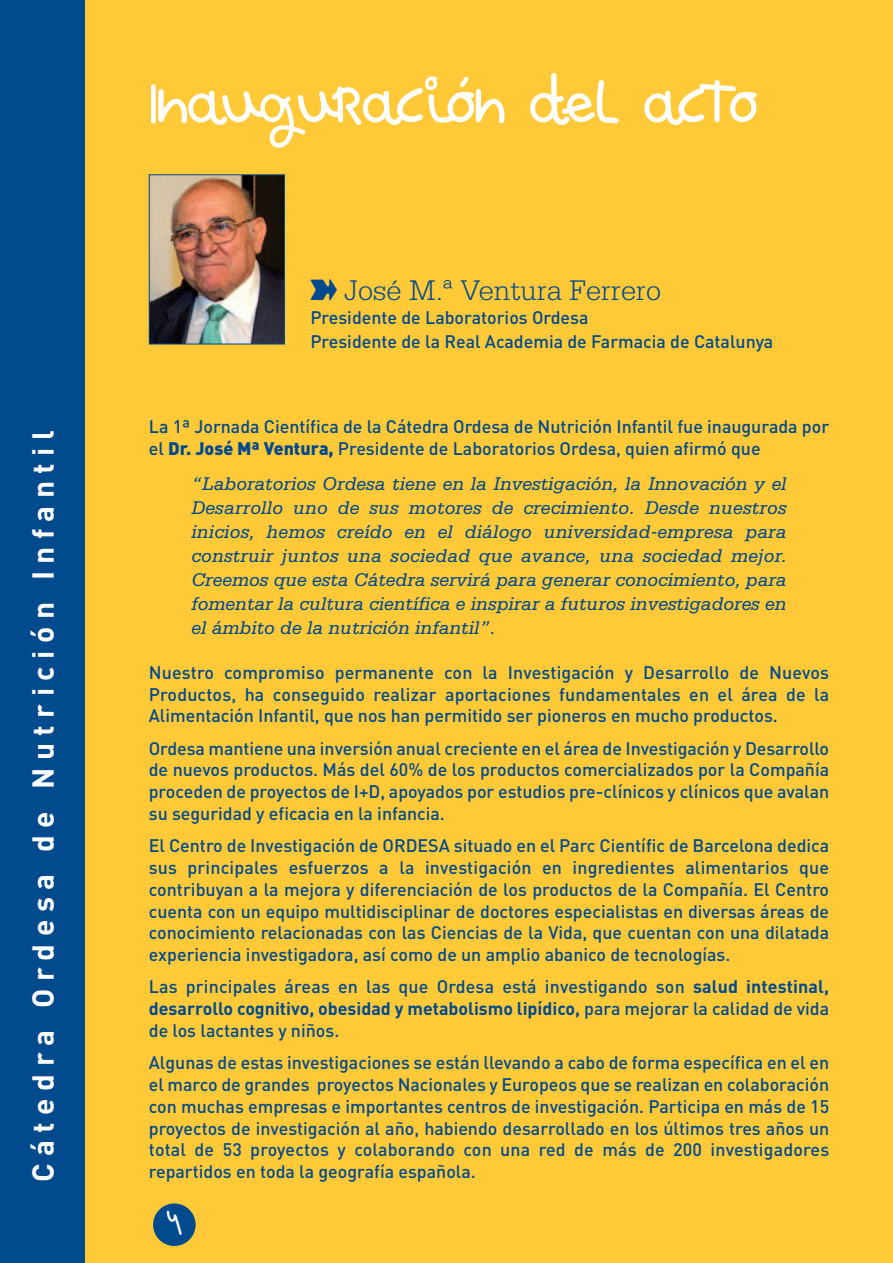
<style>
.page{position:relative;width:893px;height:1263px;background:#fff}
.page>*{position:absolute;margin:0;border:0;box-sizing:border-box;transform-origin:0 0}
.t1{font:57px "Anna Beta";color:#fff}
.t2{font:700 30px "DIN";letter-spacing:.25em;color:#fff}
.t3{font:300 30px "Serifa";color:#004a8d}
.t4{font:27px "Anna Beta";color:#fff}
.t5{font:italic 19.5px/24px "Serifa";color:#004a8d;text-align:justify}
.t6{font:500 18px/21.8px "DIN";color:#004a8d;text-align:justify}
.s1{font-weight:900}
.s2{font-weight:700}
</style>
<div class="page">
<div style="left:85px;top:0;width:808px;height:1263px;background:#ffc938"></div>
<div style="left:153px;top:1203px;width:43px;height:43px;background:#004a8d;border-radius:50%"></div>
<div style="left:0;top:0;width:85px;height:1263px;background:#004a8d"></div>
<img style="left:151px;top:176px;width:132px;height:166px">
<div style="left:149px;top:174px;width:136px;height:170px;border:1px solid #004a8d"></div>
<h2 class="t2" style="left:26px;top:1182px;width:754px;rotate:-90deg">Cátedra Ordesa de Nutrición Infantil</h2>
<h1 class="t1" style="left:149px;top:57px;width:611px">Inauguración del acto</h1>
<h2 class="t3" style="left:310px;top:280px;width:352px">• José M.ª Ventura Ferrero</h2>
<p class="t6" style="left:310px;top:305px;width:464px;line-height:24px">Presidente de Laboratorios Ordesa<br>Presidente de la Real Academia de Farmacia de Catalunya</p>
<p class="t6" style="left:149px;top:416px;width:682px">La 1ª Jornada Científica de la Cátedra Ordesa de Nutrición Infantil fue inaugurada por el <span class="s1">Dr. José Mª Ventura,</span> Presidente de Laboratorios Ordesa, quien afirmó que</p>
<p class="t5" style="left:191px;top:473px;width:597px">“Laboratorios Ordesa tiene en la Investigación, la Innovación y el Desarrollo uno de sus motores de crecimiento. Desde nuestros inicios, hemos creído en el diálogo universidad-empresa para construir juntos una sociedad que avance, una sociedad mejor.<br>Creemos que esta Cátedra servirá para generar conocimiento, para fomentar la cultura científica e inspirar a futuros investigadores en el ámbito de la nutrición infantil”.</p>
<p class="t6" style="left:149px;top:662px;width:682px">Nuestro compromiso permanente con la Investigación y Desarrollo de Nuevos Productos, ha conseguido realizar aportaciones fundamentales en el área de la Alimentación Infantil, que nos han permitido ser pioneros en mucho productos.</p>
<p class="t6" style="left:149px;top:737px;width:682px">Ordesa mantiene una inversión anual creciente en el área de Investigación y Desarrollo de nuevos productos. Más del 60% de los productos comercializados por la Compañía proceden de proyectos de I+D, apoyados por estudios pre-clínicos y clínicos que avalan su seguridad y eficacia en la infancia.</p>
<p class="t6" style="left:149px;top:835px;width:682px">El Centro de Investigación de ORDESA situado en el Parc Científic de Barcelona dedica sus principales esfuerzos a la investigación en ingredientes alimentarios que contribuyan a la mejora y diferenciación de los productos de la Compañía. El Centro cuenta con un equipo multidisciplinar de doctores especialistas en diversas áreas de conocimiento relacionadas con las Ciencias de la Vida, que cuentan con una dilatada experiencia investigadora, así como de un amplio abanico de tecnologías.</p>
<p class="t6" style="left:149px;top:976px;width:682px">Las principales áreas en las que Ordesa está investigando son <span class="s2">salud intestinal, desarrollo cognitivo, obesidad y metabolismo lipídico,</span> para mejorar la calidad de vida de los lactantes y niños.</p>
<p class="t6" style="left:149px;top:1052px;width:682px">Algunas de estas investigaciones se están llevando a cabo de forma específica en el en el marco de grandes proyectos Nacionales y Europeos que se realizan en colaboración con muchas empresas e importantes centros de investigación. Participa en más de 15 proyectos de investigación al año, habiendo desarrollado en los últimos tres años un total de 53 proyectos y colaborando con una red de más de 200 investigadores</p>
<p class="t6" style="left:149px;top:1161px;width:328px">repartidos en toda la geografía española.</p>
<h3 class="t4" style="left:167px;top:1202px;width:16px">4</h3>
</div>
